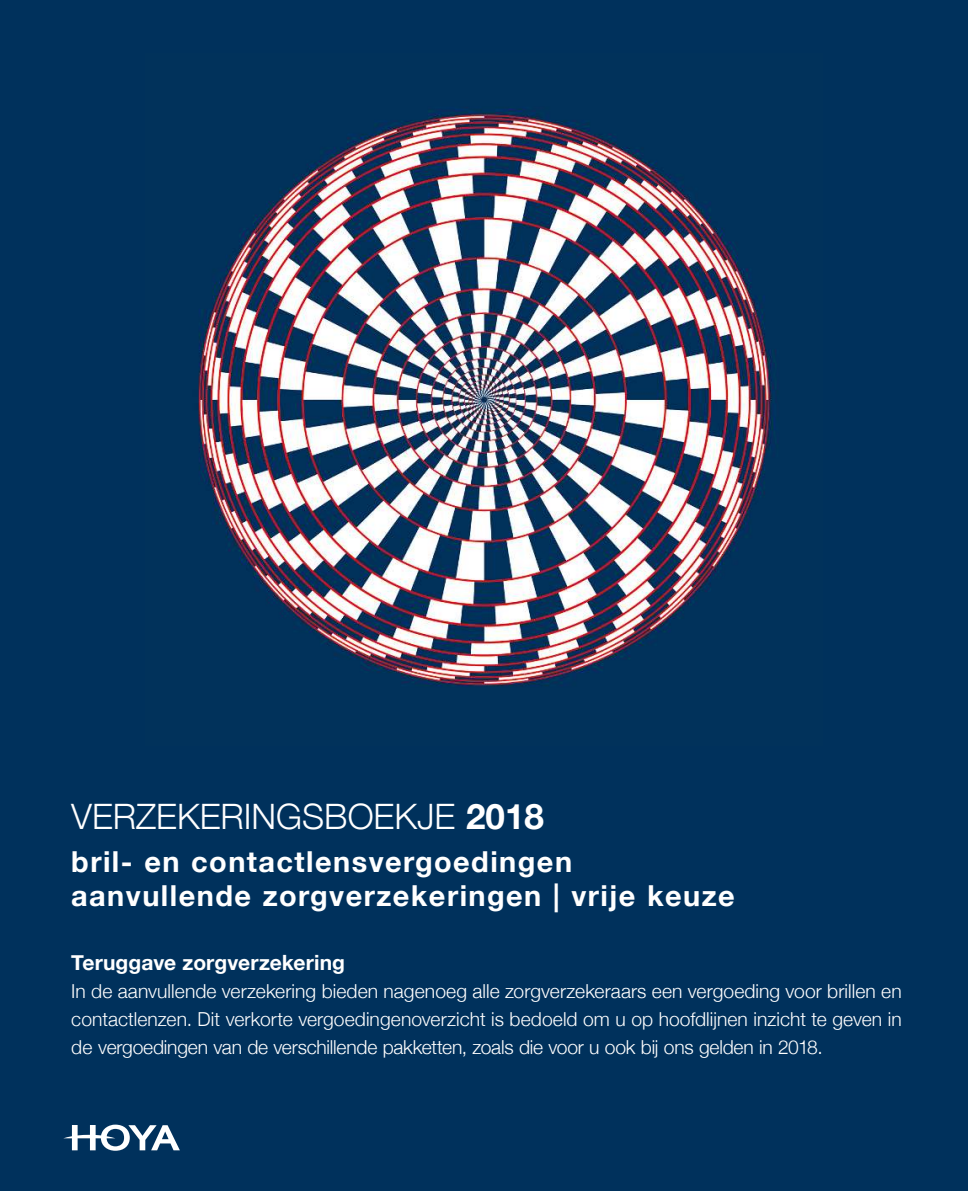
<style>
.page{position:relative;width:968px;height:1191px;background:#fff}
.page>*{position:absolute;margin:0;border:0;box-sizing:border-box;transform-origin:0 0}
.t1{font:300 35px "Helvetica Neue";color:#fff}
.t2{font:700 28.88px/34.6px "Helvetica Neue";letter-spacing:.05em;color:#fff}
.t3{font:700 21px "Helvetica Neue";letter-spacing:.005em;color:#fff}
.t4{font:300 19.25px/28px "Helvetica Neue";letter-spacing:-.01em;color:#fff;text-align:justify}
.s1{font-weight:700}
</style>
<div class="page">
<div style="left:0;top:0;width:967px;height:1191px;background:#00315c"></div>
<img style="left:198px;top:107px;width:580px;height:580px">
<svg style="left:63px;top:1124px;width:117px;height:26px"></svg>
<h1 class="t1" style="left:71px;top:803px;width:474px">VERZEKERINGSBOEKJE <span class="s1">2018</span></h1>
<h2 class="t2" style="left:71px;top:846px;width:665px">bril- en contactlensvergoedingen aanvullende zorgverzekeringen | vrije keuze</h2>
<p class="t3" style="left:71px;top:953px;width:275px">Teruggave zorgverzekering</p>
<p class="t4" style="left:71px;top:979px;width:831px">In de aanvullende verzekering bieden nagenoeg alle zorgverzekeraars een vergoeding voor brillen en contactlenzen. Dit verkorte vergoedingenoverzicht is bedoeld om u op hoofdlijnen inzicht te geven in de vergoedingen van de verschillende pakketten, zoals die voor u ook bij ons gelden in 2018.</p>
</div>
